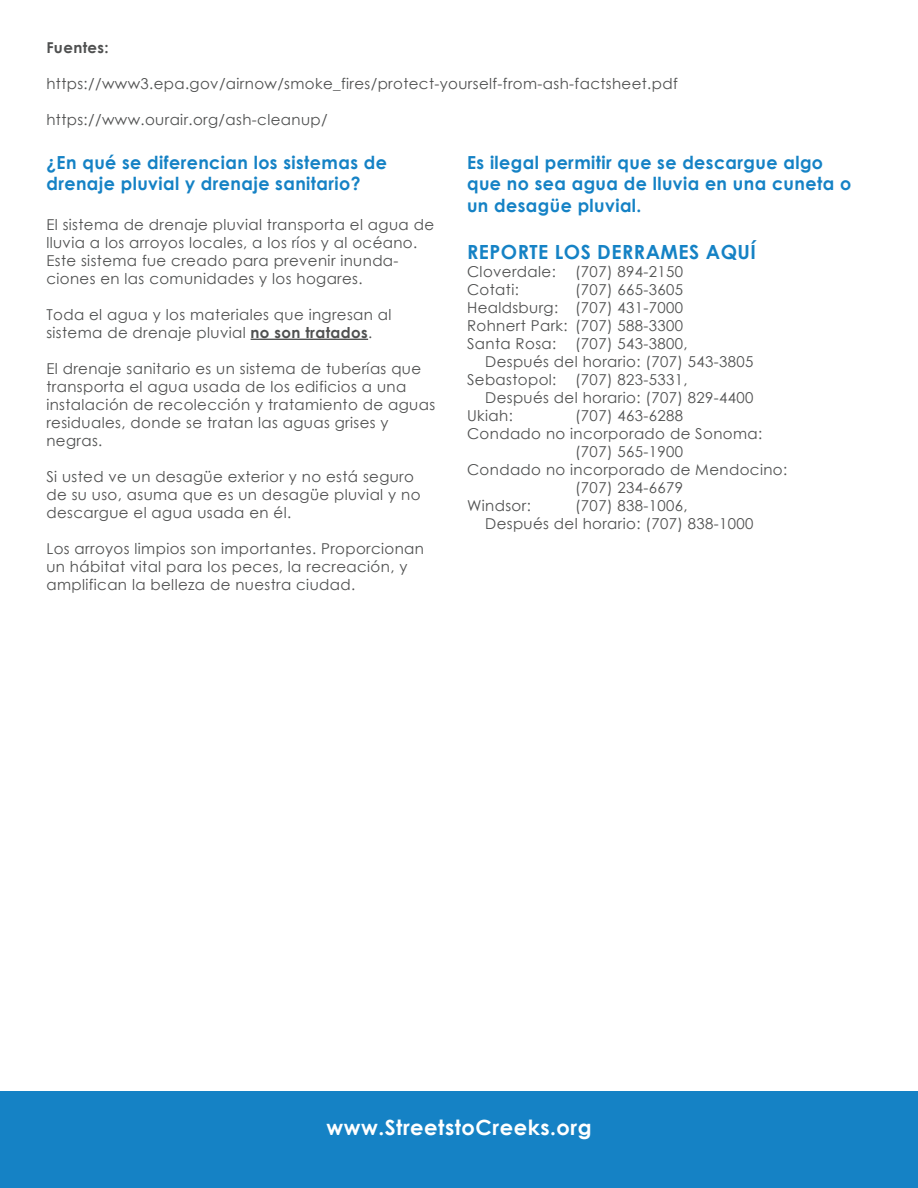
<style>
.page{position:relative;width:918px;height:1188px;background:#fff}
.page>*{position:absolute;margin:0;border:0;box-sizing:border-box;transform-origin:0 0}
.t1{font:700 21px "Century Gothic";letter-spacing:.025em;color:#fff}
.t2{font:700 19.5px "Century Gothic";letter-spacing:.025em;color:#1582c5}
.t3{font:700 18px/21.6px "Century Gothic";letter-spacing:.025em;color:#1582c5}
.t4{font:15px/18px "Century Gothic";letter-spacing:.025em;color:#4f5050}
.t5{font:700 15px "Century Gothic";letter-spacing:.025em;color:#4f5050}
.s1{font-weight:700}
</style>
<div class="page">
<div style="left:0;top:1092px;width:918px;height:96px;background:#1582c5"></div>
<hr style="left:251px;top:339px;width:117px;height:1px;background:#4f5050">
<p class="t5" style="left:46px;top:36px;width:64px">Fuentes:</p>
<p class="t4" style="left:46px;top:74px;width:633px">https://www3.epa.gov/airnow/smoke_fires/protect-yourself-from-ash-factsheet.pdf</p>
<p class="t4" style="left:46px;top:110px;width:283px">https://www.ourair.org/ash-cleanup/</p>
<p class="t3" style="left:467px;top:151px;width:386px">Es ilegal permitir que se descargue algo que no sea agua de lluvia en una cuneta o un desagüe pluvial.</p>
<h2 class="t2" style="left:467px;top:237px;width:290px">REPORTE LOS DERRAMES AQUÍ</h2>
<p class="t4" style="left:467px;top:262px;width:90px">Cloverdale:</p>
<p class="t4" style="left:575px;top:262px;width:110px">(707) 894-2150</p>
<p class="t4" style="left:467px;top:280px;width:53px">Cotati:</p>
<p class="t3" style="left:46px;top:151px;width:342px">¿En qué se diferencian los sistemas de drenaje pluvial y drenaje sanitario?</p>
<p class="t4" style="left:46px;top:215px;width:389px">El sistema de drenaje pluvial transporta el agua de lluvia a los arroyos locales, a los ríos y al océano.<br>Este sistema fue creado para prevenir inunda&shy;ciones en las comunidades y los hogares.</p>
<p class="t4" style="left:46px;top:305px;width:347px">Toda el agua y los materiales que ingresan al sistema de drenaje pluvial <span class="s1">no son tratados</span>.</p>
<p class="t4" style="left:46px;top:359px;width:390px">El drenaje sanitario es un sistema de tuberías que transporta el agua usada de los edificios a una instalación de recolección y tratamiento de aguas residuales, donde se tratan las aguas grises y negras.</p>
<p class="t4" style="left:46px;top:467px;width:376px">Si usted ve un desagüe exterior y no está seguro de su uso, asuma que es un desagüe pluvial y no descargue el agua usada en él.</p>
<p class="t4" style="left:46px;top:539px;width:379px">Los arroyos limpios son importantes. Proporcionan un hábitat vital para los peces, la recreación, y amplifican la belleza de nuestra ciudad.</p>
<p class="t4" style="left:467px;top:280px;width:218px;text-align:justify;text-indent:108px">(707) 665-3605<br>Healdsburg: (707) 431-7000<br>Rohnert Park: (707) 588-3300<br>Santa Rosa:</p>
<p class="t4" style="left:575px;top:334px;width:114px">(707) 543-3800,</p>
<p class="t4" style="left:485px;top:352px;width:270px">Después del horario: (707) 543-3805</p>
<p class="t4" style="left:467px;top:370px;width:222px">Sebastopol: (707) 823-5331,</p>
<p class="t4" style="left:485px;top:388px;width:270px">Después del horario: (707) 829-4400</p>
<p class="t4" style="left:467px;top:406px;width:47px">Ukiah:</p>
<p class="t4" style="left:575px;top:406px;width:110px">(707) 463-6288</p>
<p class="t4" style="left:467px;top:424px;width:297px">Condado no incorporado de Sonoma:</p>
<p class="t4" style="left:575px;top:442px;width:110px">(707) 565-1900</p>
<p class="t4" style="left:467px;top:460px;width:322px">Condado no incorporado de Mendocino:</p>
<p class="t4" style="left:575px;top:478px;width:110px">(707) 234-6679</p>
<p class="t4" style="left:467px;top:496px;width:65px">Windsor:</p>
<p class="t4" style="left:485px;top:496px;width:270px;text-indent:90px">(707) 838-1006,<br>Después del horario: (707) 838-1000</p>
<h1 class="t1" style="left:326px;top:1112px;width:267px">www.StreetstoCreeks.org</h1>
</div>
